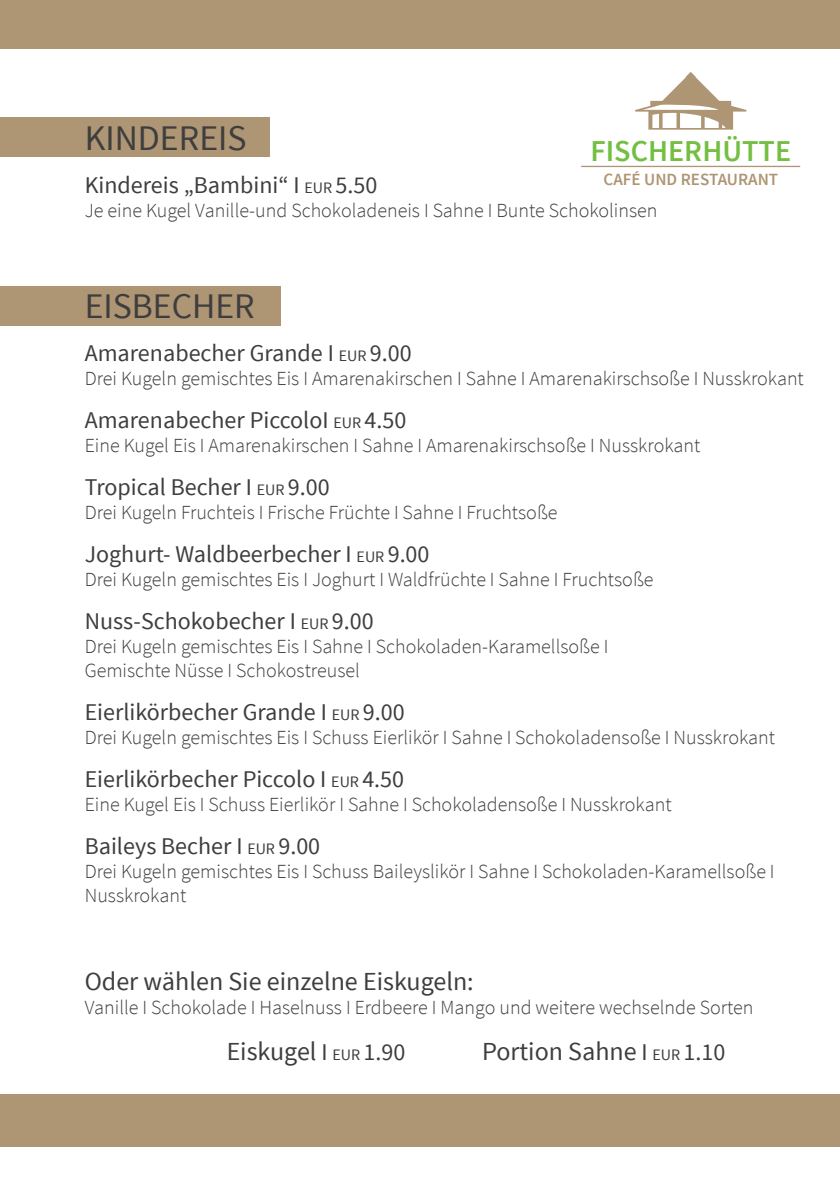
<style>
.page{position:relative;width:840px;height:1191px;background:#fff}
.page>*{position:absolute;margin:0;border:0;box-sizing:border-box;transform-origin:0 0}
.t1{font:36px "Source Sans Pro";color:#3e3e3f}
.t2{font:600 30.2px "Source Sans Pro";color:#74bf43}
.t3{font:26px "Source Sans Pro";color:#3e3e3f}
.t4{font:24px "Source Sans Pro";color:#3e3e3f}
.t5{font:300 20px/24px "Source Sans Pro";color:#3e3e3f}
.t6{font:600 17.2px "Source Sans Pro";color:#ae9574}
.s1{font-size:16px}
.s2{font-size:24px}
</style>
<div class="page">
<div style="left:0;top:117px;width:269px;height:40px;background:#ae9574"></div>
<div style="left:0;top:286px;width:280px;height:40px;background:#ae9574"></div>
<div style="left:0;top:0;width:839px;height:48px;background:#ae9574"></div>
<div style="left:0;top:1094px;width:839px;height:52px;background:#ae9574"></div>
<svg style="left:635px;top:72px;width:111px;height:58px"></svg>
<hr style="left:581px;top:166px;width:218px;height:1px;background:#ae9574">
<h1 class="t1" style="left:85px;top:116px;width:163px">KINDEREIS</h1>
<p class="t4" style="left:85px;top:171px;width:294px">Kindereis „Bambini“ I <span class="s1">EUR</span> 5.50</p>
<p class="t5" style="left:85px;top:199px;width:574px">Je eine Kugel Vanille-und Schokoladeneis I Sahne I Bunte Schokolinsen</p>
<h2 class="t2" style="left:590px;top:132px;width:202px">FISCHERHÜTTE</h2>
<p class="t6" style="left:603px;top:168px;width:176px">CAFÉ UND RESTAURANT</p>
<h1 class="t1" style="left:85px;top:283px;width:172px">EISBECHER</h1>
<p class="t4" style="left:85px;top:338px;width:328px">Amarenabecher Grande I <span class="s1">EUR</span> 9.00</p>
<p class="t5" style="left:85px;top:366px;width:720px">Drei Kugeln gemischtes Eis I Amarenakirschen I Sahne I Amarenakirschsoße I Nusskrokant</p>
<p class="t4" style="left:85px;top:405px;width:323px">Amarenabecher PiccoloI <span class="s1">EUR</span> 4.50</p>
<p class="t5" style="left:85px;top:433px;width:616px">Eine Kugel Eis I Amarenakirschen I Sahne I Amarenakirschsoße I Nusskrokant</p>
<p class="t4" style="left:85px;top:472px;width:246px">Tropical Becher I <span class="s1">EUR</span> 9.00</p>
<p class="t5" style="left:85px;top:500px;width:474px">Drei Kugeln Fruchteis I Frische Früchte I Sahne I Fruchtsoße</p>
<p class="t4" style="left:85px;top:539px;width:346px">Joghurt- Waldbeerbecher I <span class="s1">EUR</span> 9.00</p>
<p class="t5" style="left:85px;top:567px;width:570px">Drei Kugeln gemischtes Eis I Joghurt I Waldfrüchte I Sahne I Fruchtsoße</p>
<p class="t4" style="left:85px;top:606px;width:290px">Nuss-Schokobecher I <span class="s1">EUR</span> 9.00</p>
<p class="t5" style="left:85px;top:634px;width:525px">Drei Kugeln gemischtes Eis I Sahne I Schokoladen-Karamellsoße I<br>Gemischte Nüsse I Schokostreusel</p>
<p class="t4" style="left:85px;top:697px;width:321px">Eierlikörbecher Grande I <span class="s1">EUR</span> 9.00</p>
<p class="t5" style="left:85px;top:725px;width:691px">Drei Kugeln gemischtes Eis I Schuss Eierlikör I Sahne I Schokoladensoße I Nusskrokant</p>
<p class="t4" style="left:85px;top:764px;width:321px">Eierlikörbecher Piccolo I <span class="s1">EUR</span> 4.50</p>
<p class="t5" style="left:85px;top:792px;width:588px">Eine Kugel Eis I Schuss Eierlikör I Sahne I Schokoladensoße I Nusskrokant</p>
<p class="t4" style="left:85px;top:831px;width:237px">Baileys Becher I <span class="s1">EUR</span> 9.00</p>
<p class="t5" style="left:85px;top:859px;width:691px">Drei Kugeln gemischtes Eis I Schuss Baileyslikör I Sahne I Schokoladen-Karamellsoße I<br>Nusskrokant</p>
<h3 class="t3" style="left:85px;top:965px;width:390px">Oder wählen Sie einzelne Eiskugeln:</h3>
<p class="t5" style="left:85px;top:995px;width:669px">Vanille I Schokolade I Haselnuss I Erdbeere I Mango und weitere wechselnde Sorten</p>
<h3 class="t3" style="left:226px;top:1034px;width:180px">Eiskugel <span class="s2">I</span> <span class="s1">EUR</span> <span class="s2">1.90</span></h3>
<h3 class="t3" style="left:482px;top:1034px;width:245px">Portion Sahne <span class="s2">I</span> <span class="s1">EUR</span> <span class="s2">1.10</span></h3>
</div>
